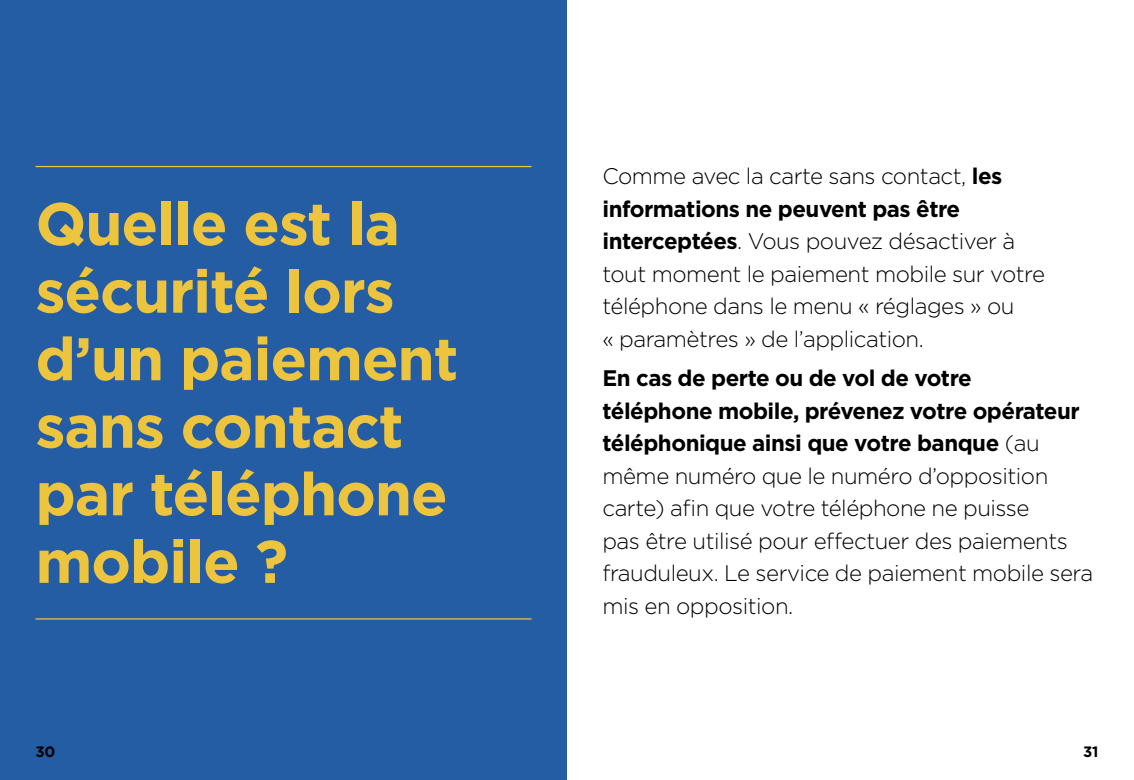
<style>
.page{position:relative;width:1134px;height:780px;background:#fff}
.page>*{position:absolute;margin:0;border:0;box-sizing:border-box;transform-origin:0 0}
.H1_-_chapitres{font:700 60px/67.5px "Gotham";letter-spacing:-.02em;color:#edc43e}
.Texte{font:300 22.5px/32.5px "Gotham";letter-spacing:-.02em;color:#000}
.t1{font:700 15px "Gotham";color:#000}
.s1{font-weight:700}
</style>
<div class="page">
<div style="left:0;top:0;width:567px;height:780px;background:#255da4"></div>
<hr style="left:35px;top:166px;width:496px;height:1px;background:#edc43e">
<hr style="left:35px;top:618px;width:496px;height:1px;background:#edc43e">
<h1 class="H1_-_chapitres" style="left:35px;top:190px;width:424px">Quelle est la sécurité lors d’un paiement sans contact par téléphone mobile ?</h1>
<p class="Texte" style="left:602px;top:159px;width:444px">Comme avec la carte sans contact, <span class="s1">les informations ne peuvent pas être interceptées</span>. Vous pouvez désactiver à tout moment le paiement mobile sur votre téléphone dans le menu « réglages » ou<br>« paramètres » de l’application.</p>
<p class="Texte" style="left:602px;top:361px;width:492px"><span class="s1">En cas de perte ou de vol de votre<br>téléphone mobile, prévenez votre opérateur téléphonique ainsi que votre banque</span> (au même numéro que le numéro d’opposition carte) afin que votre téléphone ne puisse<br>pas être utilisé pour effectuer des paiements frauduleux. Le service de paiement mobile sera mis en opposition.</p>
<p class="t1" style="left:35px;top:741px;width:22px">30</p>
<p class="t1" style="left:1083px;top:741px;width:17px">31</p>
</div>
